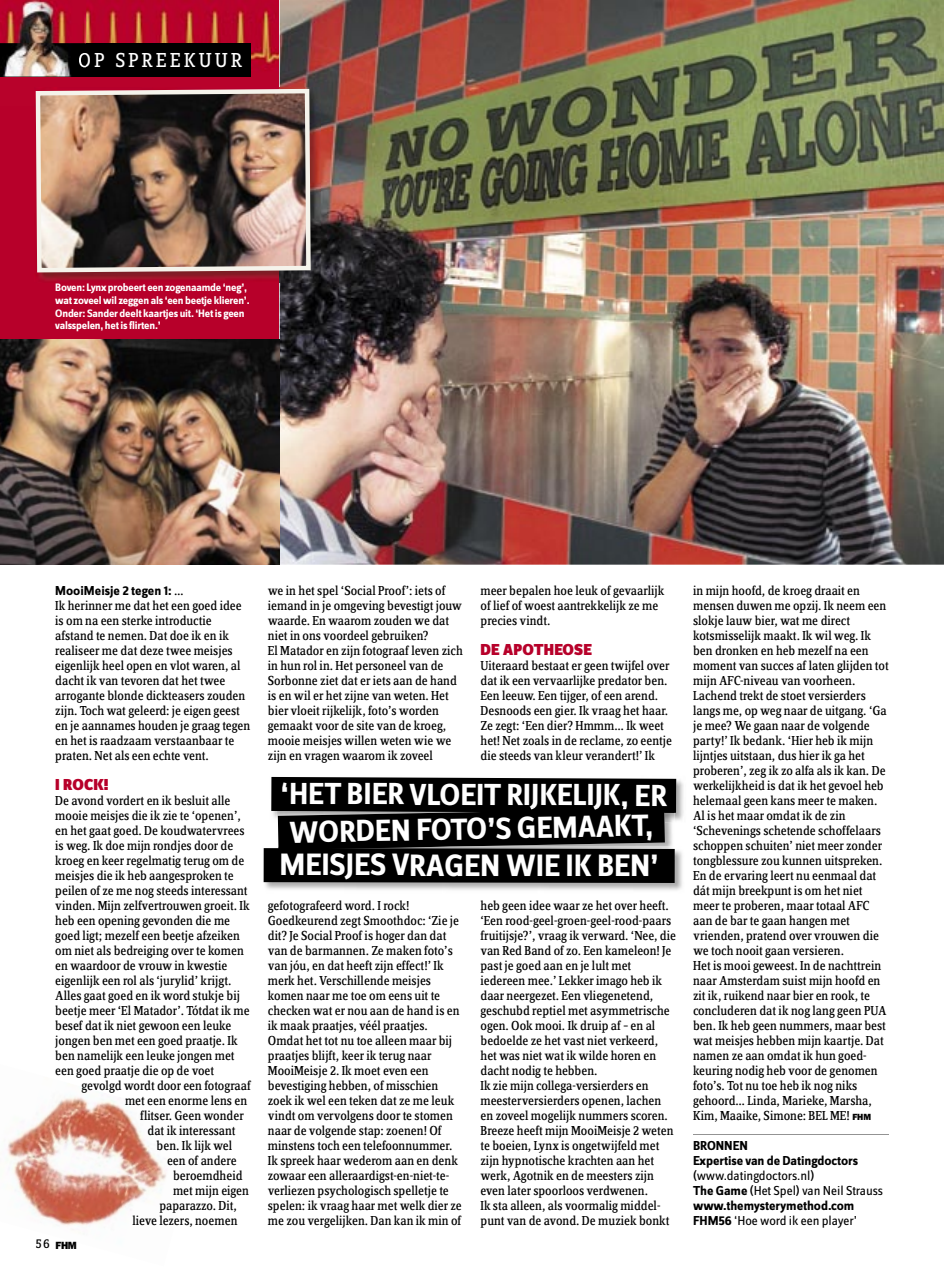
<style>
.page{position:relative;width:944px;height:1276px;background:#fff}
.page>*{position:absolute;margin:0;border:0;box-sizing:border-box;transform-origin:0 0}
.t1{font:700 32.1px "Zine Sans Dis";color:#fff}
.t2{font:700 31.65px "Zine Sans Dis";letter-spacing:-.005em;color:#fff}
.t3{font:21px "Zine Slab Dis";letter-spacing:.15em;color:#fff}
.t4{font:900 16.5px "Zine Sans Dis";letter-spacing:.01em;color:#b7002a}
.t5{font:13.5px/15px "Zine Serif Dis";color:#000}
.t6{font:13.5px/15px "Zine Sans Dis";letter-spacing:-.005em;color:#000}
.t7{font:700 13.5px/15px "Zine Sans Dis";letter-spacing:-.005em;color:#000}
.t8{font:700 11.25px/12.8px "Zine Sans Dis";letter-spacing:-.02em;color:#fff}
.t9{font:800 10.5px "Franklin Gothic LT";color:#000}
.s1{font-family:"Zine Serif Dis";font-weight:400}
.s2{font-family:"Zine Slab Dis";font-weight:400;font-size:13.5px}
.s3{font-family:"Franklin Gothic LT";font-weight:800;font-size:9px}
.s4{font-weight:700}
</style>
<div class="page">
<div style="left:0;top:0;width:889px;height:564px;background:#b7002a"></div>
<img style="left:86px;top:0;width:194px;height:87px">
<img style="left:7px;top:1096px;width:160px;height:134px">
<img style="left:280px;top:0;width:664px;height:564px">
<img style="left:0;top:340px;width:280px;height:224px">
<img style="left:34px;top:87px;width:287px;height:195px">
<img style="left:36px;top:89px;width:275px;height:183px">
<hr style="left:693px;top:1134px;width:196px;height:1px;background:#939393">
<div style="left:0;top:43px;width:251px;height:34px;background:#000"></div>
<img style="left:0;top:0;width:86px;height:77px">
<img style="left:79px;top:53px;width:7px;height:14px">
<img style="left:272px;top:776px;width:412px;height:45px">
<img style="left:263px;top:848px;width:419px;height:42px">
<svg style="left:264px;top:777px;width:412px;height:106px;background:#101010"></svg>
<h3 class="t3" style="left:78px;top:50px;width:166px">OP SPREEKUUR</h3>
<p class="t8" style="left:55px;top:282px;width:196px">Boven: Lynx probeert een zogenaamde ‘neg’, wat zoveel wil zeggen als ‘een beetje klieren’.<br>Onder: Sander deelt kaartjes uit. ‘Het is geen valsspelen, het is flirten.’</p>
<p class="t7" style="left:55px;top:583px;width:130px">MooiMeisje 2 tegen 1: <span class="s1">…</span></p>
<p class="t5" style="left:55px;top:598px;width:197px">Ik herinner me dat het een goed idee is om na een sterke introductie afstand te nemen. Dat doe ik en ik realiseer me dat deze twee meisjes eigenlijk heel open en vlot waren, al dacht ik van tevoren dat het twee arrogante blonde dickteasers zouden zijn. Toch wat geleerd: je eigen geest en je aannames houden je graag tegen en het is raadzaam verstaanbaar te praten. Net als een echte vent.</p>
<p class="t4" style="left:55px;top:775px;width:55px">I ROCK!</p>
<p class="t5" style="left:55px;top:793px;width:196px">De avond vordert en ik besluit alle mooie meisjes die ik zie te ‘openen’, en het gaat goed. De koudwatervrees is weg. Ik doe mijn rondjes door de kroeg en keer regelmatig terug om de meisjes die ik heb aangesproken te peilen of ze me nog steeds interessant vinden. Mijn zelfvertrouwen groeit. Ik heb een opening gevonden die me goed ligt; mezelf een beetje afzeiken om niet als bedreiging over te komen en waardoor de vrouw in kwestie eigenlijk een rol als ‘jurylid’ krijgt.<br>Alles gaat goed en ik word stukje bij beetje meer ‘El Matador’. Tótdat ik me besef dat ik niet gewoon een leuke jongen ben met een goed praatje. Ik ben namelijk een leuke jongen met een goed praatje die op de voet</p>
<p class="t5" style="left:82px;top:1078px;width:171px">gevolgd wordt door een fotograaf</p>
<p class="t5" style="left:125px;top:1093px;width:124px">met een enorme lens en</p>
<p class="t5" style="left:140px;top:1108px;width:105px">flitser. Geen wonder</p>
<p class="t5" style="left:148px;top:1123px;width:90px">dat ik interessant</p>
<p class="t5" style="left:157px;top:1138px;width:77px">ben. Ik lijk wel</p>
<p class="t5" style="left:167px;top:1153px;width:71px">een of andere</p>
<p class="t5" style="left:173px;top:1168px;width:71px">beroemdheid</p>
<p class="t5" style="left:173px;top:1183px;width:78px">met mijn eigen</p>
<p class="t5" style="left:160px;top:1198px;width:79px">paparazzo. Dit,</p>
<p class="t5" style="left:133px;top:1213px;width:107px">lieve lezers, noemen</p>
<p class="t9" style="left:36px;top:1238px;width:43px"><span class="s2">56</span> FHM</p>
<p class="t5" style="left:268px;top:583px;width:196px">we in het spel ‘Social Proof’: iets of iemand in je omgeving bevestigt jouw waarde. En waarom zouden we dat niet in ons voordeel gebruiken?<br>El Matador en zijn fotograaf leven zich in hun rol in. Het personeel van de Sorbonne ziet dat er iets aan de hand is en wil er het zijne van weten. Het bier vloeit rijkelijk, foto’s worden gemaakt voor de site van de kroeg, mooie meisjes willen weten wie we zijn en vragen waarom ik zoveel</p>
<p class="t5" style="left:480px;top:583px;width:185px">meer bepalen hoe leuk of gevaarlijk of lief of woest aantrekkelijk ze me precies vindt.</p>
<p class="t4" style="left:480px;top:640px;width:113px">DE APOTHEOSE</p>
<p class="t5" style="left:480px;top:658px;width:193px">Uiteraard bestaat er geen twijfel over dat ik een vervaarlijke predator ben.<br>Een leeuw. Een tijger, of een arend.<br>Desnoods een gier. Ik vraag het haar.<br>Ze zegt: ‘Een dier? Hmmm… Ik weet het! Net zoals in de reclame, zo eentje die steeds van kleur verandert!’ Ik</p>
<h2 class="t2" style="left:281px;top:778px;width:388px">‘HET BIER VLOEIT RIJKELIJK, ER</h2>
<h2 class="t2" style="left:289px;top:815px;width:365px;rotate:-1deg">WORDEN FOTO’S GEMAAKT,</h2>
<h1 class="t1" style="left:279px;top:848px;width:381px">MEISJES VRAGEN WIE IK BEN’</h1>
<p class="t5" style="left:268px;top:898px;width:196px">gefotografeerd word. I rock!<br>Goedkeurend zegt Smoothdoc: ‘Zie je dit? Je Social Proof is hoger dan dat van de barmannen. Ze maken foto’s van jóu, en dat heeft zijn effect!’ Ik merk het. Verschillende meisjes komen naar me toe om eens uit te checken wat er nou aan de hand is en ik maak praatjes, véél praatjes.<br>Omdat het tot nu toe alleen maar bij praatjes blijft, keer ik terug naar MooiMeisje 2. Ik moet even een bevestiging hebben, of misschien zoek ik wel een teken dat ze me leuk vindt om vervolgens door te stomen naar de volgende stap: zoenen! Of minstens toch een telefoonnummer.<br>Ik spreek haar wederom aan en denk zowaar een alleraardigst-en-niet-te&shy;verliezen psychologisch spelletje te spelen: ik vraag haar met welk dier ze me zou vergelijken. Dan kan ik min of</p>
<p class="t5" style="left:480px;top:898px;width:197px">heb geen idee waar ze het over heeft. ‘Een rood-geel-groen-geel-rood-paars fruitijsje?’, vraag ik verward. ‘Nee, die van Red Band of zo. Een kameleon! Je past je goed aan en je lult met iedereen mee.’ Lekker imago heb ik daar neergezet. Een vliegenetend, geschubd reptiel met asymmetrische ogen. Ook mooi. Ik druip af – en al bedoelde ze het vast niet verkeerd, het was niet wat ik wilde horen en dacht nodig te hebben.<br>Ik zie mijn collega-versierders en meesterversierders openen, lachen en zoveel mogelijk nummers scoren.<br>Breeze heeft mijn MooiMeisje 2 weten te boeien, Lynx is ongetwijfeld met zijn hypnotische krachten aan het werk, Agotnik en de meesters zijn even later spoorloos verdwenen.<br>Ik sta alleen, als voormalig middel&shy;punt van de avond. De muziek bonkt</p>
<p class="t5" style="left:693px;top:583px;width:197px">in mijn hoofd, de kroeg draait en mensen duwen me opzij. Ik neem een slokje lauw bier, wat me direct kotsmisselijk maakt. Ik wil weg. Ik ben dronken en heb mezelf na een moment van succes af laten glijden tot mijn AFC-niveau van voorheen.<br>Lachend trekt de stoet versierders langs me, op weg naar de uitgang. ‘Ga je mee? We gaan naar de volgende party!’ Ik bedank. ‘Hier heb ik mijn lijntjes uitstaan, dus hier ik ga het proberen’, zeg ik zo alfa als ik kan. De werkelijkheid is dat ik het gevoel heb helemaal geen kans meer te maken.<br>Al is het maar omdat ik de zin ‘Schevenings schetende schoffelaars schoppen schuiten’ niet meer zonder tongblessure zou kunnen uitspreken.<br>En de ervaring leert nu eenmaal dat dát mijn breekpunt is om het niet meer te proberen, maar totaal AFC aan de bar te gaan hangen met vrienden, pratend over vrouwen die we toch nooit gaan versieren.<br>Het is mooi geweest. In de nachttrein naar Amsterdam suist mijn hoofd en zit ik, ruikend naar bier en rook, te concluderen dat ik nog lang geen PUA ben. Ik heb geen nummers, maar best wat meisjes hebben mijn kaartje. Dat namen ze aan omdat ik hun goed&shy;keuring nodig heb voor de genomen foto’s. Tot nu toe heb ik nog niks gehoord… Linda, Marieke, Marsha, Kim, Maaike, Simone: BEL ME! <span class="s3">FHM</span></p>
<p class="t7" style="left:693px;top:1138px;width:166px">BRONNEN<br>Expertise van de Datingdoctors</p>
<p class="t6" style="left:693px;top:1168px;width:191px">(www.datingdoctors.nl)<br><span class="s4">The Game</span> (Het Spel) van Neil Strauss <span class="s4">www.themysterymethod.com<br>FHM56</span> ‘Hoe word ik een player’</p>
</div>
